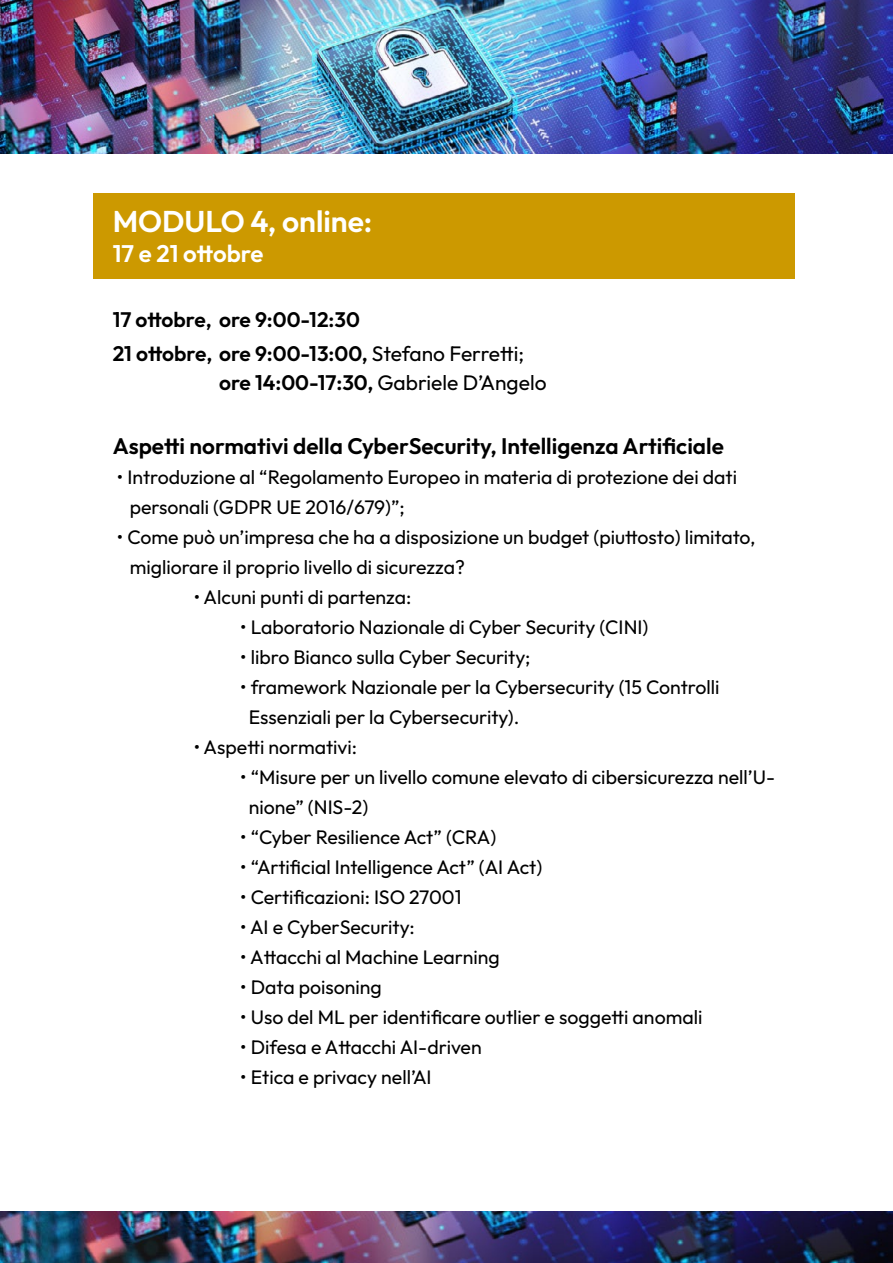
<style>
.page{position:relative;width:893px;height:1263px;background:#fff}
.page>*{position:absolute;margin:0;border:0;box-sizing:border-box;transform-origin:0 0}
.t1{font:600 30px "Outfit";color:#fff}
.t2{font:600 24px "Outfit";color:#fff}
.t3{font:600 22.5px "Outfit";color:#000}
.t4{font:600 21px/34.5px "Outfit";color:#000}
.t5{font:21px "Outfit";color:#000}
.t6{font:19.5px/30px "Outfit";color:#000}
.s1{font-weight:400}
.s2{font-weight:600}
</style>
<div class="page">
<img style="left:0;top:0;width:893px;height:153px">
<img style="left:0;top:1212px;width:893px;height:51px">
<div style="left:94px;top:193px;width:701px;height:86px;background:#c90"></div>
<h1 class="t1" style="left:113px;top:202px;width:261px">MODULO 4, online:</h1>
<p class="t2" style="left:113px;top:238px;width:152px">17 e 21 ottobre</p>
<p class="t4" style="left:113px;top:303px;width:413px">17 ottobre, ore 9:00-12:30<br>21 ottobre, ore 9:00-13:00, <span class="s1">Stefano Ferretti;</span></p>
<p class="t5" style="left:219px;top:369px;width:329px"><span class="s2">ore 14:00-17:30,</span> Gabriele D’Angelo</p>
<p class="t3" style="left:113px;top:431px;width:613px">Aspetti normativi della CyberSecurity, Intelligenza Artificiale</p>
<p class="t6" style="left:130px;top:463px;width:609px;text-indent:-13px">• Introduzione al “Regolamento Europeo in materia di protezione dei dati personali (GDPR UE 2016/679)”;</p>
<p class="t6" style="left:130px;top:523px;width:627px;text-indent:-13px">• Come può un’impresa che ha a disposizione un budget (piuttosto) limitato, migliorare il proprio livello di sicurezza?</p>
<p class="t6" style="left:194px;top:583px;width:219px">• Alcuni punti di partenza:</p>
<p class="t6" style="left:240px;top:613px;width:410px">• Laboratorio Nazionale di Cyber Security (CINI)</p>
<p class="t6" style="left:240px;top:643px;width:292px">• libro Bianco sulla Cyber Security;</p>
<p class="t6" style="left:249px;top:673px;width:472px;text-indent:-9px">• framework Nazionale per la Cybersecurity (15 Controlli<br>Essenziali per la Cybersecurity).</p>
<p class="t6" style="left:194px;top:733px;width:165px">• Aspetti normativi:</p>
<p class="t6" style="left:249px;top:763px;width:528px;text-indent:-9px">• “Misure per un livello comune elevato di cibersicurezza nell’U&shy;nione” (NIS-2)</p>
<p class="t6" style="left:240px;top:823px;width:257px">• “Cyber Resilience Act” (CRA)</p>
<p class="t6" style="left:240px;top:853px;width:303px">• “Artificial Intelligence Act” (AI Act)</p>
<p class="t6" style="left:240px;top:883px;width:223px">• Certificazioni: ISO 27001</p>
<p class="t6" style="left:240px;top:912px;width:176px">• AI e CyberSecurity:</p>
<p class="t6" style="left:240px;top:942px;width:261px">• Attacchi al Machine Learning</p>
<p class="t6" style="left:240px;top:972px;width:143px">• Data poisoning</p>
<p class="t6" style="left:240px;top:1002px;width:464px">• Uso del ML per identificare outlier e soggetti anomali</p>
<p class="t6" style="left:240px;top:1032px;width:243px">• Difesa e Attacchi AI-driven</p>
<p class="t6" style="left:240px;top:1062px;width:193px">• Etica e privacy nell’AI</p>
</div>
